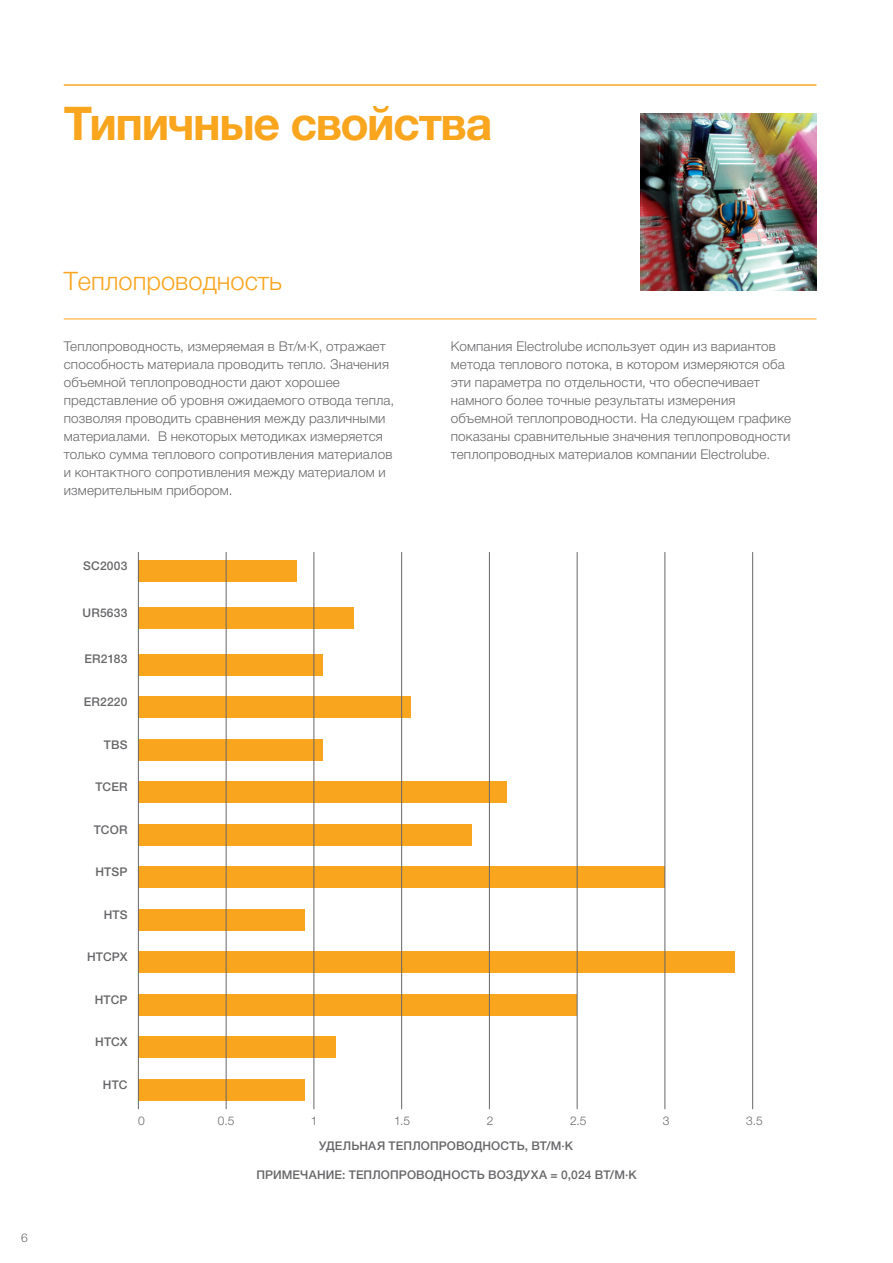
<style>
.page{position:relative;width:893px;height:1263px;background:#fff}
.page>*{position:absolute;margin:0;border:0;box-sizing:border-box;transform-origin:0 0}
.t1{font:700 46.5px "Helvetica Neue LTCYR";letter-spacing:-.03em;color:#f9a51e}
.t2{font:300 25.5px "Helvetica Neue LTCYR";color:#f9a51e}
.t3{font:300 13.5px/18px "Helvetica Neue LTCYR";letter-spacing:.01em;color:#67676a}
.t4{font:500 12px "Helvetica Neue LTCYR";letter-spacing:.01em;color:#67676a}
.t5{font:500 12px "Helvetica Neue";letter-spacing:.015em;color:#67676a}
.t6{font:300 12px "Helvetica Neue";color:#67676a}
</style>
<div class="page">
<hr style="left:64px;top:84px;width:752px;height:2px;background:#f9a51e">
<hr style="left:64px;top:319px;width:752px;height:1px;background:#f9a51e">
<div style="left:138px;top:824px;width:334px;height:21px;background:#f9a51e"></div>
<div style="left:138px;top:782px;width:369px;height:21px;background:#f9a51e"></div>
<div style="left:138px;top:739px;width:185px;height:21px;background:#f9a51e"></div>
<div style="left:138px;top:697px;width:272px;height:21px;background:#f9a51e"></div>
<div style="left:138px;top:654px;width:185px;height:21px;background:#f9a51e"></div>
<div style="left:138px;top:607px;width:216px;height:22px;background:#f9a51e"></div>
<div style="left:138px;top:561px;width:158px;height:21px;background:#f9a51e"></div>
<div style="left:138px;top:867px;width:527px;height:21px;background:#f9a51e"></div>
<div style="left:138px;top:909px;width:167px;height:21px;background:#f9a51e"></div>
<div style="left:138px;top:952px;width:597px;height:21px;background:#f9a51e"></div>
<div style="left:138px;top:994px;width:439px;height:21px;background:#f9a51e"></div>
<div style="left:138px;top:1037px;width:198px;height:21px;background:#f9a51e"></div>
<div style="left:138px;top:1079px;width:167px;height:22px;background:#f9a51e"></div>
<hr style="left:138px;top:552px;width:1px;height:557px;background:#67676a">
<hr style="left:226px;top:552px;width:1px;height:557px;background:#67676a">
<hr style="left:314px;top:552px;width:1px;height:557px;background:#67676a">
<hr style="left:401px;top:552px;width:1px;height:557px;background:#67676a">
<hr style="left:489px;top:552px;width:1px;height:557px;background:#67676a">
<hr style="left:577px;top:552px;width:1px;height:557px;background:#67676a">
<hr style="left:665px;top:552px;width:1px;height:557px;background:#67676a">
<hr style="left:752px;top:552px;width:1px;height:557px;background:#67676a">
<img style="left:640px;top:114px;width:176px;height:176px">
<h1 class="t1" style="left:64px;top:94px;width:430px">Типичные свойства</h1>
<p class="t6" style="left:21px;top:1230px;width:8px">6</p>
<h2 class="t2" style="left:64px;top:267px;width:220px">Теплопроводность</h2>
<p class="t3" style="left:64px;top:337px;width:332px">Теплопроводность, измеряемая в Вт/м·К, отражает способность материала проводить тепло. Значения объемной теплопроводности дают хорошее представление об уровня ожидаемого отвода тепла, позволяя проводить сравнения между различными материалами. В некоторых методиках измеряется только сумма теплового сопротивления материалов и контактного сопротивления между материалом и измерительным прибором.</p>
<p class="t3" style="left:451px;top:337px;width:342px">Компания Electrolube использует один из вариантов метода теплового потока, в котором измеряются оба эти параметра по отдельности, что обеспечивает намного более точные результаты измерения объемной теплопроводности. На следующем графике показаны сравнительные значения теплопроводности теплопроводных материалов компании Electrolube.</p>
<p class="t5" style="left:83px;top:558px;width:46px">SC2003</p>
<p class="t5" style="left:83px;top:605px;width:47px">UR5633</p>
<p class="t5" style="left:85px;top:652px;width:45px">ER2183</p>
<p class="t5" style="left:84px;top:695px;width:45px">ER2220</p>
<p class="t5" style="left:104px;top:737px;width:25px">TBS</p>
<p class="t5" style="left:95px;top:780px;width:34px">TCER</p>
<p class="t5" style="left:94px;top:822px;width:35px">TCOR</p>
<p class="t5" style="left:95px;top:865px;width:34px">HTSP</p>
<p class="t5" style="left:104px;top:907px;width:25px">HTS</p>
<p class="t5" style="left:87px;top:950px;width:42px">HTCPX</p>
<p class="t5" style="left:95px;top:992px;width:34px">HTCP</p>
<p class="t5" style="left:95px;top:1035px;width:34px">HTCX</p>
<p class="t5" style="left:103px;top:1077px;width:26px">HTC</p>
<p class="t6" style="left:138px;top:1113px;width:8px">0</p>
<p class="t6" style="left:218px;top:1113px;width:18px">0.5</p>
<p class="t6" style="left:311px;top:1113px;width:8px">1</p>
<p class="t6" style="left:394px;top:1113px;width:17px">1.5</p>
<p class="t6" style="left:487px;top:1113px;width:8px">2</p>
<p class="t6" style="left:570px;top:1113px;width:18px">2.5</p>
<p class="t6" style="left:663px;top:1113px;width:8px">3</p>
<p class="t6" style="left:746px;top:1113px;width:18px">3.5</p>
<p class="t4" style="left:319px;top:1138px;width:256px">УДЕЛЬНАЯ ТЕПЛОПРОВОДНОСТЬ, ВТ/М·К</p>
<p class="t4" style="left:256px;top:1167px;width:382px">ПРИМЕЧАНИЕ: ТЕПЛОПРОВОДНОСТЬ ВОЗДУХА = 0,024 ВТ/М·К</p>
</div>
